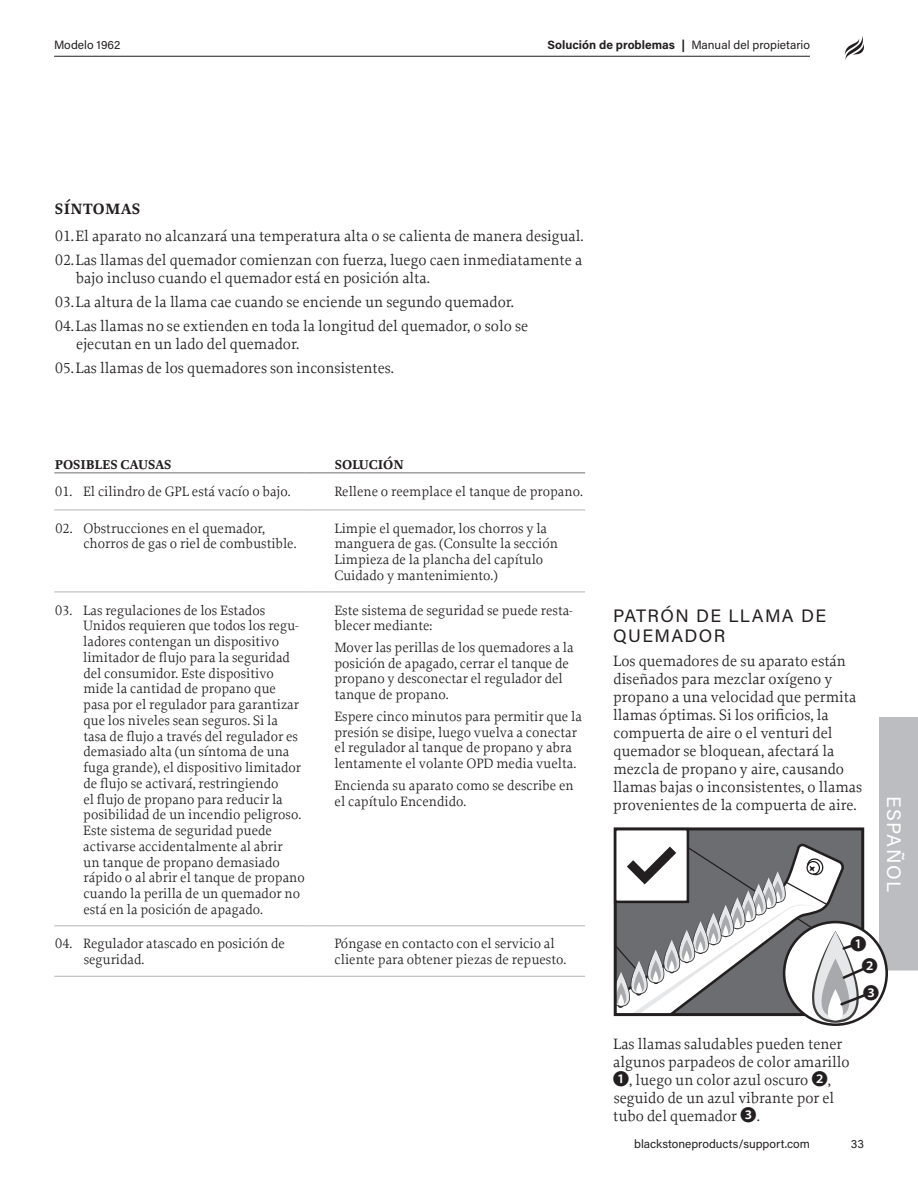
<style>
.page{position:relative;width:918px;height:1188px;background:#fff}
.page>*{position:absolute;margin:0;border:0;box-sizing:border-box;transform-origin:0 0}
.t1{font:19.5px "Acumin Pro";letter-spacing:.075em;color:#fff}
.t2{font:18px/19.5px "Acumin Pro";letter-spacing:.075em;color:#231f20}
.t3{font:16.5px/21.9px "Koz Go Pr 6 N";color:#231f20}
.t4{font:15.75px/18px "Proforma";color:#231f20}
.t5{font:700 15.75px "Proforma";letter-spacing:.025em;color:#231f20}
.t6{font:14.25px/15.8px "Proforma";color:#231f20}
.t7{font:700 13.5px "Proforma";color:#231f20}
.t8{font:12px "Acumin Pro";color:#231f20}
.t9{font:700 12px "Acumin Pro";color:#231f20}
.s1{font-weight:700}
.s2{font-family:"Koz Go Pr 6 N";font-size:16.5px}
</style>
<div class="page">
<hr style="left:54px;top:56px;width:756px;height:1px;background:#231f20">
<svg style="left:845px;top:36px;width:19px;height:24px"></svg>
<svg style="left:615px;top:717px;width:303px;height:306px"></svg>
<hr style="left:54px;top:473px;width:252px;height:1px;background:#6c6d70">
<svg style="left:306px;top:473px;width:28px;height:1px"></svg>
<hr style="left:334px;top:473px;width:251px;height:1px;background:#6c6d70">
<hr style="left:54px;top:510px;width:252px;height:1px;background:#b2b3b7">
<svg style="left:306px;top:510px;width:28px;height:1px"></svg>
<hr style="left:334px;top:510px;width:251px;height:1px;background:#b2b3b7">
<hr style="left:54px;top:926px;width:252px;height:1px;background:#b2b3b7">
<svg style="left:306px;top:926px;width:28px;height:1px"></svg>
<hr style="left:334px;top:926px;width:251px;height:1px;background:#b2b3b7">
<hr style="left:54px;top:976px;width:252px;height:1px;background:#b2b3b7">
<svg style="left:306px;top:976px;width:28px;height:1px"></svg>
<hr style="left:334px;top:976px;width:251px;height:1px;background:#b2b3b7">
<hr style="left:54px;top:592px;width:252px;height:1px;background:#b2b3b7">
<svg style="left:306px;top:592px;width:28px;height:1px"></svg>
<hr style="left:334px;top:592px;width:251px;height:1px;background:#b2b3b7">
<p class="t8" style="left:54px;top:37px;width:68px">Modelo 1962</p>
<p class="t9" style="left:547px;top:37px;width:129px">Solución de problemas</p>
<p class="t8" style="left:682px;top:37px;width:130px"><span class="s1">|</span> Manual del propietario</p>
<p class="t5" style="left:55px;top:199px;width:87px">SÍNTOMAS</p>
<p class="t4" style="left:55px;top:227px;width:530px">01. El aparato no alcanzará una temperatura alta o se calienta de manera desigual.</p>
<p class="t4" style="left:76px;top:251px;width:508px;text-indent:-21px">02. Las llamas del quemador comienzan con fuerza, luego caen inmediatamente a bajo incluso cuando el quemador está en posición alta.</p>
<p class="t4" style="left:55px;top:293px;width:460px">03. La altura de la llama cae cuando se enciende un segundo quemador.</p>
<p class="t4" style="left:76px;top:317px;width:454px;text-indent:-21px">04. Las llamas no se extienden en toda la longitud del quemador, o solo se ejecutan en un lado del quemador.</p>
<p class="t4" style="left:55px;top:359px;width:340px">05. Las llamas de los quemadores son inconsistentes.</p>
<p class="t7" style="left:55px;top:456px;width:118px">POSIBLES CAUSAS</p>
<p class="t7" style="left:335px;top:456px;width:71px">SOLUCIÓN</p>
<p class="t6" style="left:55px;top:483px;width:237px">01. El cilindro de GPL está vacío o bajo.</p>
<p class="t6" style="left:334px;top:483px;width:250px">Rellene o reemplace el tanque de propano.</p>
<p class="t6" style="left:83px;top:520px;width:215px;text-indent:-28px">02. Obstrucciones en el quemador, chorros de gas o riel de combustible.</p>
<p class="t6" style="left:334px;top:520px;width:225px">Limpie el quemador, los chorros y la manguera de gas. (Consulte la sección Limpieza de la plancha del capítulo Cuidado y mantenimiento.)</p>
<p class="t6" style="left:83px;top:602px;width:223px;text-indent:-28px">03. Las regulaciones de los Estados Unidos requieren que todos los regu&shy;ladores contengan un dispositivo limitador de flujo para la seguridad del consumidor. Este dispositivo mide la cantidad de propano que pasa por el regulador para garantizar que los niveles sean seguros. Si la<br>tasa de flujo a través del regulador es demasiado alta (un síntoma de una fuga grande), el dispositivo limitador de flujo se activará, restringiendo<br>el flujo de propano para reducir la posibilidad de un incendio peligroso.<br>Este sistema de seguridad puede activarse accidentalmente al abrir<br>un tanque de propano demasiado rápido o al abrir el tanque de propano cuando la perilla de un quemador no está en la posición de apagado.</p>
<p class="t6" style="left:334px;top:602px;width:240px">Este sistema de seguridad se puede resta&shy;blecer mediante:</p>
<p class="t6" style="left:334px;top:639px;width:241px">Mover las perillas de los quemadores a la posición de apagado, cerrar el tanque de propano y desconectar el regulador del tanque de propano.</p>
<p class="t6" style="left:334px;top:708px;width:249px">Espere cinco minutos para permitir que la presión se disipe, luego vuelva a conectar el regulador al tanque de propano y abra lentamente el volante OPD media vuelta.</p>
<p class="t6" style="left:334px;top:777px;width:241px">Encienda su aparato como se describe en el capítulo Encendido.</p>
<p class="t6" style="left:84px;top:936px;width:203px;text-indent:-28px">04. Regulador atascado en posición de seguridad.</p>
<p class="t6" style="left:334px;top:936px;width:233px">Póngase en contacto con el servicio al cliente para obtener piezas de repuesto.</p>
<p class="t2" style="left:613px;top:605px;width:215px">PATRÓN DE LLAMA DE<br>QUEMADOR</p>
<p class="t4" style="left:613px;top:651px;width:251px">Los quemadores de su aparato están diseñados para mezclar oxígeno y propano a una velocidad que permita llamas óptimas. Si los orificios, la compuerta de aire o el venturi del quemador se bloquean, afectará la mezcla de propano y aire, causando llamas bajas o inconsistentes, o llamas provenientes de la compuerta de aire.</p>
<p class="t1" style="left:907px;top:796px;width:98px;rotate:90deg">ESPAÑOL</p>
<p class="t3" style="left:861px;top:934px;width:18px;text-indent:-11px">❶<br>❷</p>
<p class="t3" style="left:863px;top:982px;width:18px">❸</p>
<p class="t4" style="left:613px;top:1034px;width:238px">Las llamas saludables pueden tener algunos parpadeos de color amarillo<br><span class="s2">❶</span>, luego un color azul oscuro <span class="s2">❷</span>, seguido de un azul vibrante por el tubo del quemador <span class="s2">❸</span>.</p>
<p class="t8" style="left:634px;top:1135px;width:177px">blackstoneproducts/support.com</p>
<p class="t8" style="left:851px;top:1135px;width:15px">33</p>
</div>
